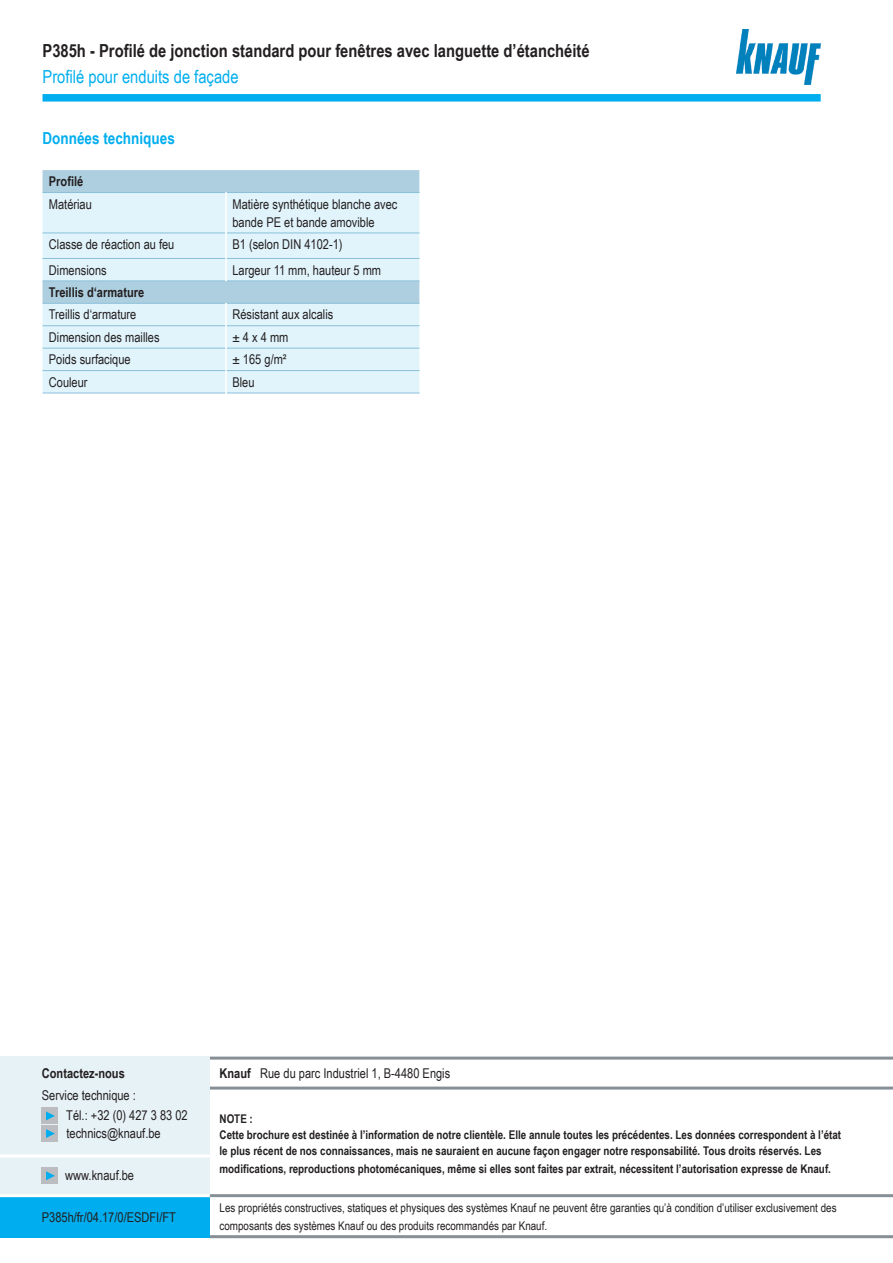
<style>
.page{position:relative;width:893px;height:1263px;background:#fff}
.page>*{position:absolute;margin:0;border:0;box-sizing:border-box;transform-origin:0 0}
.t1{font:700 18px "Arial Narrow";color:#231f20}
.t2{font:18px "Arial Narrow";color:#00aeef}
.t3{font:700 16.5px "Arial Narrow";color:#00aeef}
.t4{font:13.5px/18px "Arial Narrow";color:#231f20}
.t5{font:700 13.5px "Arial Narrow";color:#231f20}
.t6{font:700 12px/16px "Arial Narrow";color:#231f20}
.t7{font:12px/18px "Arial Narrow";color:#231f20}
.s1{font-weight:700}
</style>
<div class="page">
<div style="left:43px;top:94px;width:778px;height:8px;background:#00aeef"></div>
<img style="left:736px;top:30px;width:85px;height:54px">
<div style="left:43px;top:170px;width:377px;height:22px;background:#aecfe0"></div>
<svg style="left:43px;top:193px;width:377px;height:200px;background:#daeff8"></svg>
<hr style="left:43px;top:192px;width:182px;height:1px;background:#89c0d9">
<hr style="left:227px;top:192px;width:193px;height:1px;background:#89c0d9">
<hr style="left:43px;top:233px;width:182px;height:1px;background:#89c0d9">
<hr style="left:227px;top:233px;width:193px;height:1px;background:#89c0d9">
<hr style="left:43px;top:258px;width:182px;height:1px;background:#89c0d9">
<hr style="left:227px;top:258px;width:193px;height:1px;background:#89c0d9">
<hr style="left:43px;top:280px;width:182px;height:1px;background:#89c0d9">
<hr style="left:227px;top:280px;width:193px;height:1px;background:#89c0d9">
<hr style="left:43px;top:303px;width:182px;height:1px;background:#89c0d9">
<hr style="left:227px;top:303px;width:193px;height:1px;background:#89c0d9">
<hr style="left:43px;top:325px;width:182px;height:1px;background:#89c0d9">
<hr style="left:227px;top:325px;width:193px;height:1px;background:#89c0d9">
<hr style="left:43px;top:348px;width:182px;height:1px;background:#89c0d9">
<hr style="left:227px;top:348px;width:193px;height:1px;background:#89c0d9">
<hr style="left:43px;top:370px;width:182px;height:1px;background:#89c0d9">
<hr style="left:227px;top:370px;width:193px;height:1px;background:#89c0d9">
<hr style="left:43px;top:393px;width:182px;height:1px;background:#89c0d9">
<hr style="left:227px;top:393px;width:193px;height:1px;background:#89c0d9">
<hr style="left:225px;top:192px;width:2px;height:41px;background:#fff">
<hr style="left:225px;top:233px;width:2px;height:25px;background:#fff">
<hr style="left:225px;top:258px;width:2px;height:23px;background:#fff">
<hr style="left:225px;top:303px;width:2px;height:23px;background:#fff">
<hr style="left:225px;top:326px;width:2px;height:22px;background:#fff">
<hr style="left:225px;top:348px;width:2px;height:23px;background:#fff">
<hr style="left:225px;top:371px;width:2px;height:22px;background:#fff">
<div style="left:0;top:1056px;width:210px;height:140px;background:#e7f2f7"></div>
<div style="left:0;top:1196px;width:210px;height:42px;background:#00aeef"></div>
<hr style="left:0;top:1154px;width:210px;height:3px;background:#fff">
<hr style="left:0;top:1194px;width:210px;height:3px;background:#fff">
<hr style="left:210px;top:1056px;width:683px;height:3px;background:#869096">
<hr style="left:210px;top:1086px;width:683px;height:3px;background:#869096">
<hr style="left:210px;top:1194px;width:683px;height:3px;background:#869096">
<hr style="left:210px;top:1235px;width:683px;height:3px;background:#869096">
<div style="left:42px;top:1107px;width:16px;height:16px;background:#bcbdc0"></div>
<div style="left:42px;top:1125px;width:16px;height:16px;background:#bcbdc0"></div>
<div style="left:42px;top:1168px;width:16px;height:16px;background:#bcbdc0"></div>
<svg style="left:46px;top:1111px;width:9px;height:9px"></svg>
<svg style="left:46px;top:1129px;width:9px;height:9px"></svg>
<svg style="left:46px;top:1171px;width:9px;height:9px"></svg>
<h1 class="t1" style="left:43px;top:37px;width:549px">P385h - Profilé de jonction standard pour fenêtres avec languette d’étanchéité</h1>
<h1 class="t2" style="left:43px;top:64px;width:198px">Profilé pour enduits de façade</h1>
<p class="t3" style="left:43px;top:125px;width:134px">Données techniques</p>
<p class="t5" style="left:49px;top:171px;width:36px">Profilé</p>
<p class="t4" style="left:49px;top:194px;width:45px">Matériau</p>
<p class="t4" style="left:232px;top:194px;width:166px">Matière synthétique blanche avec bande PE et bande amovible</p>
<p class="t4" style="left:49px;top:235px;width:127px">Classe de réaction au feu</p>
<p class="t4" style="left:232px;top:235px;width:112px">B1 (selon DIN 4102-1)</p>
<p class="t4" style="left:49px;top:260px;width:59px">Dimensions</p>
<p class="t4" style="left:232px;top:260px;width:150px">Largeur 11 mm, hauteur 5 mm</p>
<p class="t5" style="left:49px;top:282px;width:97px">Treillis d‘armature</p>
<p class="t4" style="left:49px;top:305px;width:89px">Treillis d‘armature</p>
<p class="t4" style="left:232px;top:305px;width:102px">Résistant aux alcalis</p>
<p class="t4" style="left:49px;top:327px;width:112px">Dimension des mailles</p>
<p class="t4" style="left:232px;top:327px;width:58px">± 4 x 4 mm</p>
<p class="t4" style="left:49px;top:350px;width:83px">Poids surfacique</p>
<p class="t4" style="left:232px;top:350px;width:56px">± 165 g/m²</p>
<p class="t4" style="left:49px;top:372px;width:40px">Couleur</p>
<p class="t4" style="left:232px;top:372px;width:24px">Bleu</p>
<p class="t5" style="left:42px;top:1063px;width:85px">Contactez-nous</p>
<p class="t4" style="left:66px;top:1085px;width:123px;line-height:20.1px;text-indent:-24px">Service technique :<br>Tél.: +32 (0) 427 3 83 02</p>
<p class="t4" style="left:66px;top:1124px;width:96px">technics@knauf.be</p>
<p class="t4" style="left:65px;top:1166px;width:70px">www.knauf.be</p>
<p class="t4" style="left:42px;top:1207px;width:136px">P385h/fr/04.17/0/ESDFI/FT</p>
<p class="t4" style="left:220px;top:1064px;width:232px"><span class="s1">Knauf</span> Rue du parc Industriel 1, B-4480 Engis</p>
<p class="t6" style="left:220px;top:1110px;width:623px">NOTE :<br>Cette brochure est destinée à l’information de notre clientèle. Elle annule toutes les précédentes. Les données correspondent à l’état le plus récent de nos connaissances, mais ne sauraient en aucune façon engager notre responsabilité. Tous droits réservés. Les</p>
<p class="t6" style="left:220px;top:1160px;width:613px">modifications, reproductions photomécaniques, même si elles sont faites par extrait, nécessitent l’autorisation expresse de Knauf.</p>
<p class="t7" style="left:220px;top:1198px;width:618px">Les propriétés constructives, statiques et physiques des systèmes Knauf ne peuvent être garanties qu’à condition d’utiliser exclusivement des composants des systèmes Knauf ou des produits recommandés par Knauf.</p>
</div>
